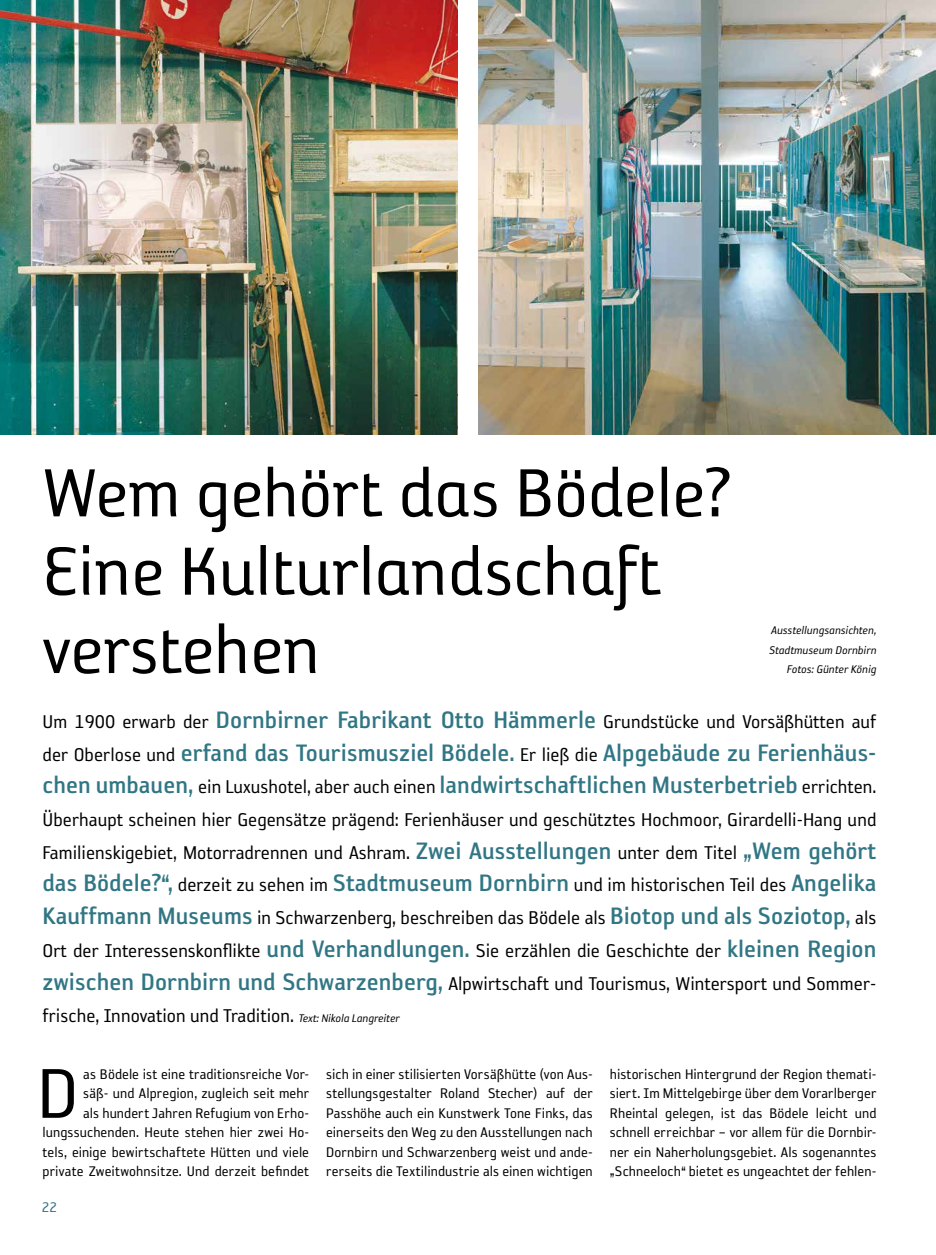
<style>
.page{position:relative;width:936px;height:1255px;background:#fff}
.page>*{position:absolute;margin:0;border:0;box-sizing:border-box;transform-origin:0 0}
.t1{font:81px "Reykjavik One A Gauge";color:#000}
.t2{font:78.3px/78.3px "Reykjavik Two A Gauge";color:#000}
.t3{font:27.3px/32.7px "Reykjavik One B Gauge";color:#317684}
.t4{font:21.3px/32.7px "Reykjavik One A Gauge";color:#000;text-align:justify}
.t5{font:16.05px/19.5px "Reykjavik One A Gauge";letter-spacing:.005em;color:#000;text-align:justify}
.t6{font:16.05px "Reykjavik One A Gauge";color:#317684}
.t7{font:italic 12.75px/19.5px "Reykjavik One A Gauge";letter-spacing:.005em;color:#000;text-align:right}
.s1{font-family:"Reykjavik One B Gauge";font-size:27.3px;color:#317684}
.s2{font-family:"Reykjavik One A Gauge";font-size:21.3px;color:#000}
.s3{font-style:italic;font-size:12.75px}
</style>
<div class="page">
<img style="left:0;top:0;width:457px;height:435px">
<img style="left:479px;top:0;width:456px;height:435px">
<h2 class="t2" style="left:43px;top:453px;width:690px">Wem gehört das Bödele?<br>Eine Kulturlandschaft verstehen</h2>
<p class="t7" style="left:769px;top:620px;width:109px">Ausstellungsansichten,<br>Stadtmuseum Dornbirn<br>Fotos: Günter König</p>
<h3 class="t4" style="left:43px;top:705px;width:835px">Um 1900 erwarb der <span class="s1">Dornbirner Fabrikant Otto Hämmerle</span> Grundstücke und Vorsäßhütten auf</h3>
<h3 class="t3" style="left:43px;top:736px;width:835px"><span class="s2">der Oberlose und</span> erfand das Tourismusziel Bödele. <span class="s2">Er ließ die</span> Alpgebäude zu Ferienhäus&shy;chen umbauen, <span class="s2">ein Luxushotel, aber auch einen</span> landwirtschaftlichen Musterbetrieb <span class="s2">errichten.</span></h3>
<p class="t4" style="left:43px;top:803px;width:835px">Überhaupt scheinen hier Gegensätze prägend: Ferienhäuser und geschütztes Hochmoor, Girardelli-Hang und Familienskigebiet, Motorradrennen und Ashram. <span class="s1">Zwei Ausstellungen</span> unter dem Titel <span class="s1">„Wem gehört das Bödele?“,</span> derzeit zu sehen im <span class="s1">Stadtmuseum Dornbirn</span> und im historischen Teil des <span class="s1">Angelika Kauffmann Museums</span> in Schwarzenberg, beschreiben das Bödele als <span class="s1">Biotop und als Soziotop,</span> als Ort der Interessenskonflikte <span class="s1">und Verhandlungen.</span> Sie erzählen die Geschichte der <span class="s1">kleinen Region zwischen Dornbirn und Schwarzenberg,</span> Alpwirtschaft und Tourismus, Wintersport und Sommer&shy;frische, Innovation und Tradition. <span class="s3">Text: Nikola Langreiter</span></p>
<p class="t5" style="left:43px;top:1064px;width:268px;text-align:right">as Bödele ist eine traditionsreiche Vor-<br>säß- und Alpregion, zugleich seit mehr<br>als hundert Jahren Refugium von Erho&shy;lungssuchenden. Heute stehen hier zwei Ho&shy;tels, einige bewirtschaftete Hütten und viele private Zweitwohnsitze. Und derzeit befindet</p>
<h1 class="t1" style="left:37px;top:1050px;width:43px">D</h1>
<p class="t6" style="left:42px;top:1198px;width:17px">22</p>
<p class="t5" style="left:326px;top:1064px;width:268px">sich in einer stilisierten Vorsäßhütte (von Aus&shy;stellungsgestalter Roland Stecher) auf der Passhöhe auch ein Kunstwerk Tone Finks, das einerseits den Weg zu den Ausstellungen nach Dornbirn und Schwarzenberg weist und ande&shy;rerseits die Textilindustrie als einen wichtigen</p>
<p class="t5" style="left:609px;top:1064px;width:268px">historischen Hintergrund der Region themati&shy;siert. Im Mittelgebirge über dem Vorarlberger Rheintal gelegen, ist das Bödele leicht und schnell erreichbar – vor allem für die Dornbir&shy;ner ein Naherholungsgebiet. Als sogenanntes „Schneeloch“ bietet es ungeachtet der fehlen-</p>
</div>
